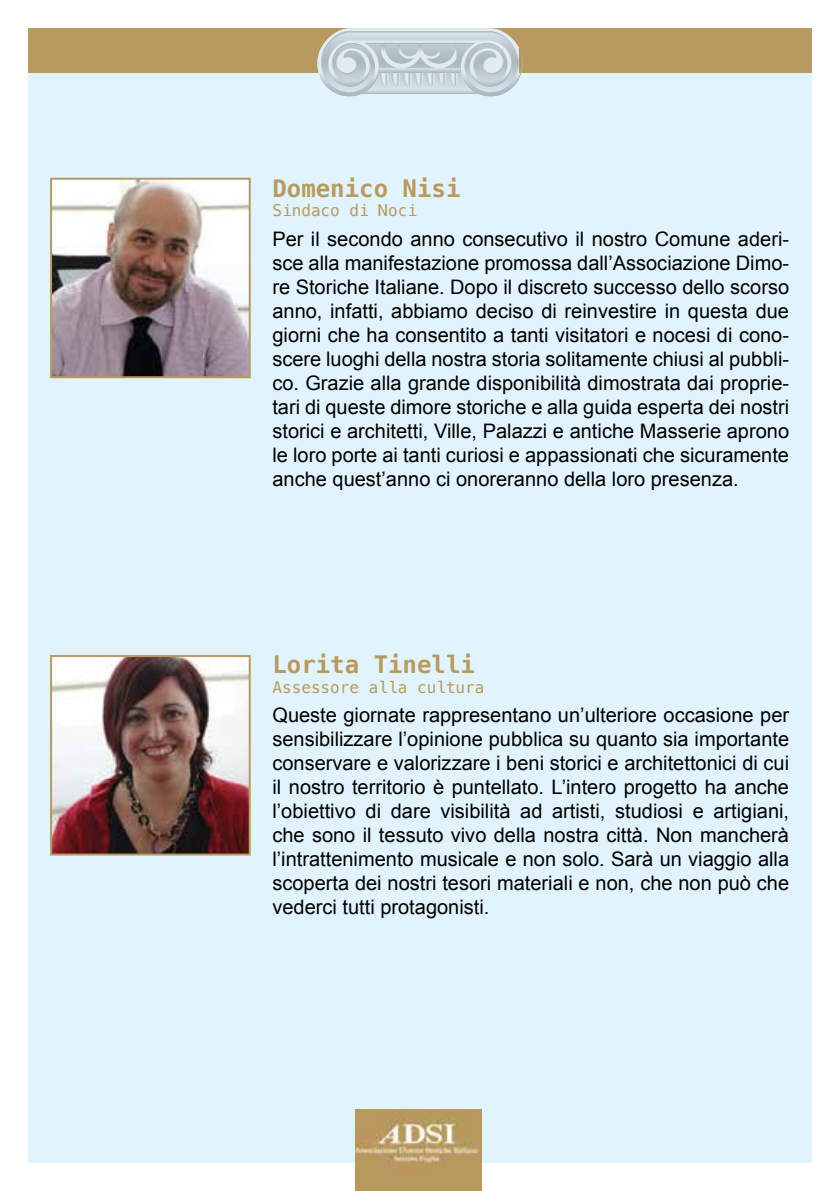
<style>
.page{position:relative;width:840px;height:1191px;background:#fff}
.page>*{position:absolute;margin:0;border:0;box-sizing:border-box;transform-origin:0 0}
.t1{font:700 24px "Menlo";color:#b8995f}
.t2{font:20px/24px "Arial";color:#000;text-align:justify}
.t3{font:16px "Menlo";color:#b8995f}
</style>
<div class="page">
<div style="left:28px;top:28px;width:783px;height:1134px;background:#e1f4fd"></div>
<div style="left:28px;top:28px;width:783px;height:44px;background:#b8995f"></div>
<svg style="left:312px;top:28px;width:214px;height:69px;background:#c7d1d3"></svg>
<img style="left:355px;top:1109px;width:125px;height:82px">
<img style="left:53px;top:181px;width:194px;height:194px">
<div style="left:50px;top:178px;width:200px;height:200px;border:2px solid #b8995f"></div>
<img style="left:53px;top:658px;width:194px;height:194px">
<div style="left:50px;top:655px;width:200px;height:200px;border:2px solid #b8995f"></div>
<p class="t1" style="left:272px;top:172px;width:189px">Domenico Nisi</p>
<p class="t3" style="left:272px;top:199px;width:146px">Sindaco di Noci</p>
<p class="t2" style="left:272px;top:227px;width:518px">Per il secondo anno consecutivo il nostro Comune aderi&shy;sce alla manifestazione promossa dall’Associazione Dimo&shy;re Storiche Italiane. Dopo il discreto successo dello scorso anno, infatti, abbiamo deciso di reinvestire in questa due giorni che ha consentito a tanti visitatori e nocesi di cono&shy;scere luoghi della nostra storia solitamente chiusi al pubbli&shy;co. Grazie alla grande disponibilità dimostrata dai proprie&shy;tari di queste dimore storiche e alla guida esperta dei nostri storici e architetti, Ville, Palazzi e antiche Masserie aprono le loro porte ai tanti curiosi e appassionati che sicuramente anche quest’anno ci onoreranno della loro presenza.</p>
<p class="t1" style="left:272px;top:648px;width:204px">Lorita Tinelli</p>
<p class="t3" style="left:272px;top:676px;width:213px">Assessore alla cultura</p>
<p class="t2" style="left:272px;top:703px;width:518px">Queste giornate rappresentano un’ulteriore occasione per sensibilizzare l’opinione pubblica su quanto sia importante conservare e valorizzare i beni storici e architettonici di cui il nostro territorio è puntellato. L’intero progetto ha anche l’obiettivo di dare visibilità ad artisti, studiosi e artigiani, che sono il tessuto vivo della nostra città. Non mancherà l’intrattenimento musicale e non solo. Sarà un viaggio alla scoperta dei nostri tesori materiali e non, che non può che vederci tutti protagonisti.</p>
</div>
